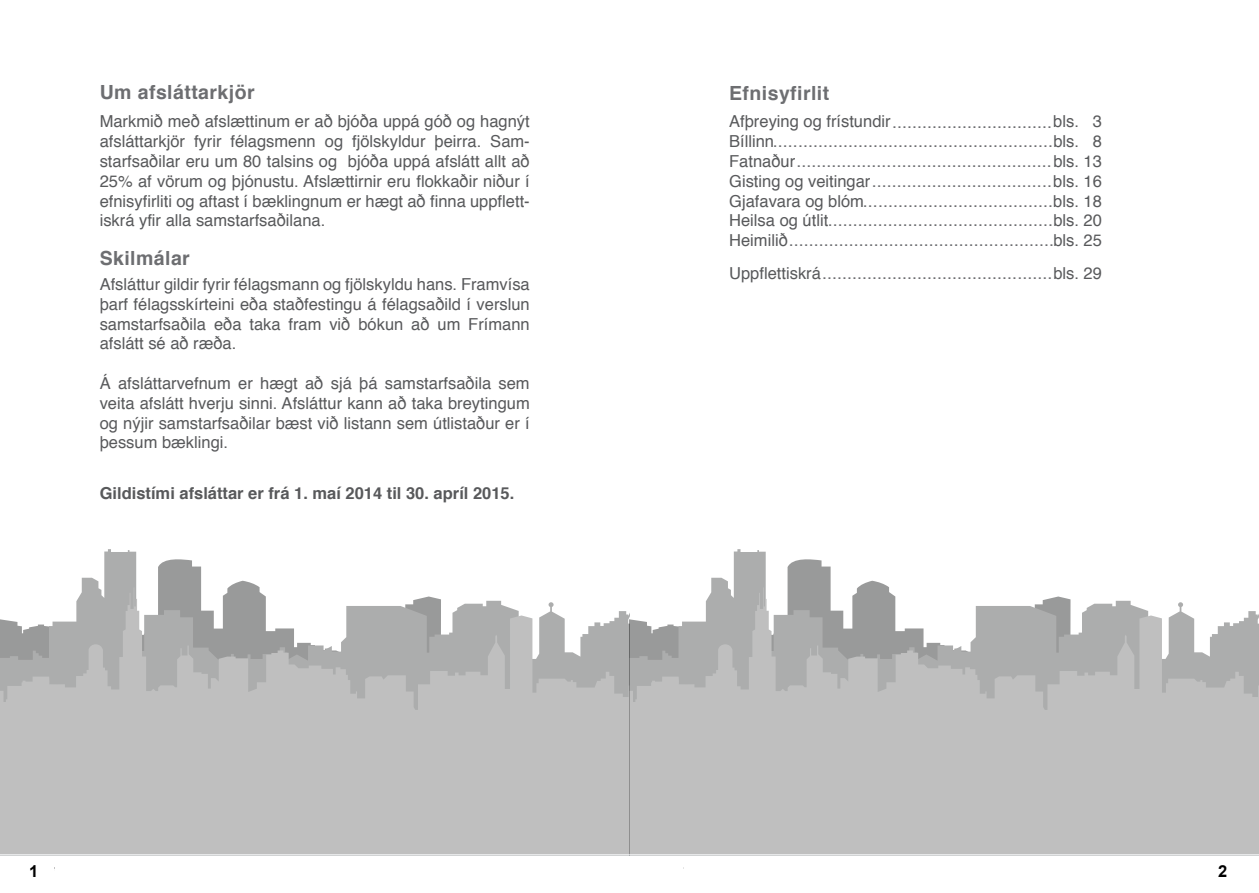
<style>
.page{position:relative;width:1259px;height:893px;background:#fff}
.page>*{position:absolute;margin:0;border:0;box-sizing:border-box;transform-origin:0 0}
.t1{font:700 19.5px "Helvetica";letter-spacing:.02em;color:#6d6e71}
.t2{font:18px/19.8px "Helvetica";color:#6d6e71;text-align:justify}
.t3{font:16.5px/19.8px "Helvetica";color:#58595b;text-align:justify}
.t4{font:700 16.5px "Helvetica";color:#58595b}
.s1{font-size:16.5px;color:#58595b}
</style>
<div class="page">
<hr style="left:0;top:855px;width:629px;height:1px;background:#d1d3d4">
<hr style="left:0;top:854px;width:629px;height:1px;background:#e6e7e8">
<svg style="left:81px;top:549px;width:178px;height:38px"></svg>
<svg style="left:0;top:587px;width:629px;height:267px;background:#bfc0c0"></svg>
<hr style="left:629px;top:855px;width:630px;height:1px;background:#d1d3d4">
<hr style="left:629px;top:854px;width:630px;height:1px;background:#e6e7e8">
<svg style="left:711px;top:549px;width:178px;height:38px"></svg>
<svg style="left:629px;top:587px;width:630px;height:267px;background:#bbbcbc"></svg>
<p class="t1" style="left:100px;top:76px;width:156px">Um afsláttarkjör</p>
<p class="t3" style="left:100px;top:112px;width:431px">Markmið með afslættinum er að bjóða uppá góð og hagnýt afsláttarkjör fyrir félagsmenn og fjölskyldur þeirra. Sam&shy;starfsaðilar eru um 80 talsins og bjóða uppá afslátt allt að 25% af vörum og þjónustu. Afslættirnir eru flokkaðir niður í efnisyfirliti og aftast í bæklingnum er hægt að finna uppflett&shy;iskrá yfir alla samstarfsaðilana.</p>
<p class="t1" style="left:100px;top:242px;width:92px">Skilmálar</p>
<p class="t3" style="left:100px;top:275px;width:431px">Afsláttur gildir fyrir félagsmann og fjölskyldu hans. Framvísa þarf félagsskírteini eða staðfestingu á félagsaðild í verslun samstarfsaðila eða taka fram við bókun að um Frímann afslátt sé að ræða.</p>
<p class="t3" style="left:100px;top:374px;width:431px">Á afsláttarvefnum er hægt að sjá þá samstarfsaðila sem veita afslátt hverju sinni. Afsláttur kann að taka breytingum og nýjir samstarfsaðilar bæst við listann sem útlistaður er í þessum bæklingi.</p>
<p class="t4" style="left:100px;top:480px;width:416px">Gildistími afsláttar er frá 1. maí 2014 til 30. apríl 2015.</p>
<p class="t1" style="left:729px;top:78px;width:102px">Efnisyfirlit</p>
<p class="t2" style="left:729px;top:112px;width:374px"><span class="s1">Afþreying og frístundir</span>................................<span class="s1">bls. 3<br>Bíllinn</span>........................................................<span class="s1">bls. 8<br>Fatnaður</span>...................................................<span class="s1">bls. 13<br>Gisting og veitingar</span>....................................<span class="s1">bls. 16<br>Gjafavara og blóm</span>......................................<span class="s1">bls. 18<br>Heilsa og útlit</span>.............................................<span class="s1">bls. 20<br>Heimilið</span>.....................................................<span class="s1">bls. 25</span></p>
<p class="t2" style="left:729px;top:263px;width:374px"><span class="s1">Uppflettiskrá</span>..............................................<span class="s1">bls. 29</span></p>
</div>
